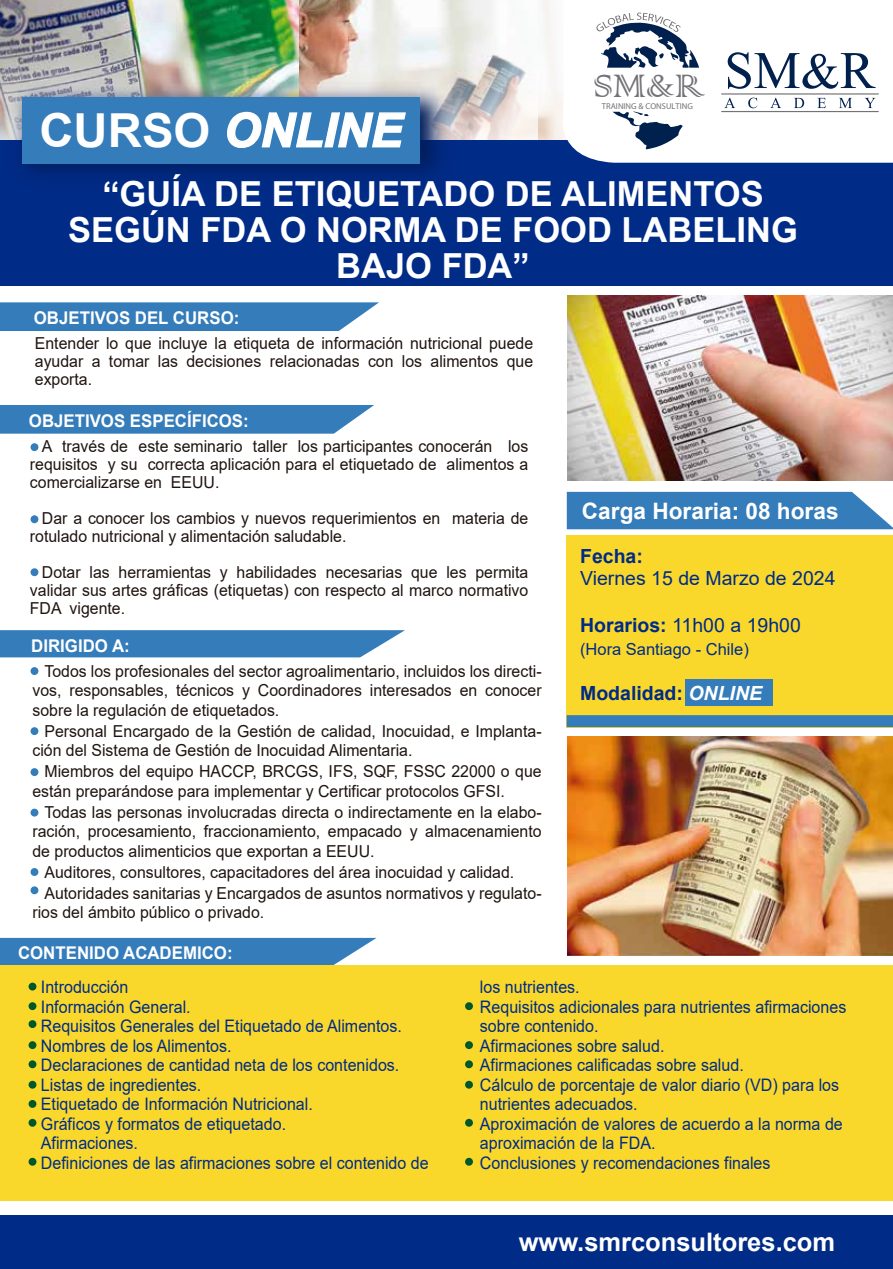
<style>
.page{position:relative;width:893px;height:1269px;background:#fff}
.page>*{position:absolute;margin:0;border:0;box-sizing:border-box;transform-origin:0 0}
.t1{font:52.8px "Times New Roman";color:#00204d}
.t2{font:italic 700 46.95px "Arial";color:#fff}
.t3{font:43.2px "Colonna";color:#737277}
.t4{font:700 34.5px/36px "Arial";color:#fff;text-align:center}
.t5{font:700 25.5px "Arial";color:#fff}
.t6{font:700 22.65px "Arial";color:#fff}
.t7{font:19.5px "Arial";color:#002b86}
.t8{font:700 19.5px "Arial";color:#002b86}
.t9{font:700 17.55px "Arial";color:#fff;scale:.96 1}
.t10{font:17.25px/19.5px "Arial";color:#002b86;scale:.93 1}
.t11{font:16.5px/18px "Arial";color:#1f1410;text-align:justify;scale:.96 1}
.t12{font:16.5px "Arial";color:#002b86}
.t13{font:8.55px "Myriad Pro";color:#737277}
.s1{font-style:normal}
.s2{font-size:50.55px}
.s3{font-weight:700}
.s4{font-style:italic;color:#fff}
</style>
<div class="page">
<img style="left:0;top:0;width:300px;height:41px">
<img style="left:300px;top:0;width:161px;height:41px">
<img style="left:0;top:41px;width:461px;height:6px">
<div style="left:0;top:1215px;width:893px;height:53px;background:#002b86"></div>
<div style="left:0;top:938px;width:376px;height:26px;background:#347cba"></div>
<svg style="left:0;top:630px;width:405px;height:27px;background:#4083be"></svg>
<div style="left:0;top:964px;width:893px;height:236px;background:#fad82b"></div>
<div style="left:0;top:140px;width:893px;height:145px;background:#002b86"></div>
<svg style="left:0;top:302px;width:379px;height:29px;background:#4184be"></svg>
<div style="left:0;top:405px;width:374px;height:28px;background:#347cba"></div>
<div style="left:567px;top:492px;width:326px;height:37px;background:#347cba"></div>
<div style="left:567px;top:535px;width:326px;height:192px;background:#fad82b"></div>
<img style="left:0;top:47px;width:461px;height:128px">
<div style="left:23px;top:97px;width:397px;height:66px;background:#347cba"></div>
<svg style="left:227px;top:111px;width:179px;height:37px"></svg>
<svg style="left:699px;top:97px;width:194px;height:66px"></svg>
<svg style="left:461px;top:0;width:238px;height:163px"></svg>
<svg style="left:724px;top:98px;width:11px;height:10px"></svg>
<svg style="left:748px;top:98px;width:9px;height:10px"></svg>
<svg style="left:770px;top:98px;width:11px;height:10px"></svg>
<svg style="left:794px;top:98px;width:10px;height:10px"></svg>
<svg style="left:817px;top:98px;width:9px;height:10px"></svg>
<svg style="left:839px;top:98px;width:13px;height:10px"></svg>
<svg style="left:865px;top:98px;width:10px;height:10px"></svg>
<hr style="left:721px;top:93px;width:158px;height:2px;background:#737277">
<hr style="left:721px;top:111px;width:158px;height:1px;background:#737277">
<svg style="left:567px;top:715px;width:326px;height:12px;background:#367db7"></svg>
<div style="left:685px;top:679px;width:87px;height:27px;background:#347cba"></div>
<div style="left:31px;top:443px;width:7px;height:8px;background:#347cba;border-radius:50%"></div>
<div style="left:31px;top:515px;width:7px;height:8px;background:#347cba;border-radius:50%"></div>
<div style="left:31px;top:568px;width:7px;height:8px;background:#347cba;border-radius:50%"></div>
<div style="left:31px;top:667px;width:7px;height:8px;background:#347cba;border-radius:50%"></div>
<div style="left:31px;top:727px;width:7px;height:8px;background:#347cba;border-radius:50%"></div>
<div style="left:31px;top:768px;width:7px;height:8px;background:#347cba;border-radius:50%"></div>
<div style="left:31px;top:808px;width:7px;height:8px;background:#347cba;border-radius:50%"></div>
<div style="left:31px;top:868px;width:7px;height:8px;background:#347cba;border-radius:50%"></div>
<div style="left:31px;top:886px;width:7px;height:8px;background:#347cba;border-radius:50%"></div>
<div style="left:29px;top:982px;width:7px;height:8px;background:#005729;border-radius:50%"></div>
<div style="left:29px;top:1002px;width:7px;height:8px;background:#005729;border-radius:50%"></div>
<div style="left:29px;top:1020px;width:7px;height:8px;background:#005729;border-radius:50%"></div>
<div style="left:29px;top:1041px;width:7px;height:8px;background:#005729;border-radius:50%"></div>
<div style="left:29px;top:1060px;width:7px;height:8px;background:#005729;border-radius:50%"></div>
<div style="left:29px;top:1080px;width:7px;height:8px;background:#005729;border-radius:50%"></div>
<div style="left:29px;top:1100px;width:7px;height:7px;background:#005729;border-radius:50%"></div>
<div style="left:29px;top:1118px;width:7px;height:8px;background:#005729;border-radius:50%"></div>
<div style="left:29px;top:1157px;width:7px;height:8px;background:#005729;border-radius:50%"></div>
<div style="left:465px;top:1002px;width:8px;height:8px;background:#005729;border-radius:50%"></div>
<div style="left:465px;top:1041px;width:8px;height:8px;background:#005729;border-radius:50%"></div>
<div style="left:465px;top:1060px;width:8px;height:8px;background:#005729;border-radius:50%"></div>
<div style="left:465px;top:1080px;width:8px;height:8px;background:#005729;border-radius:50%"></div>
<div style="left:465px;top:1118px;width:8px;height:8px;background:#005729;border-radius:50%"></div>
<div style="left:465px;top:1157px;width:8px;height:8px;background:#005729;border-radius:50%"></div>
<img style="left:567px;top:736px;width:326px;height:220px">
<img style="left:567px;top:295px;width:326px;height:186px">
<h2 class="t2" style="left:39px;top:99px;width:364px"><span class="s1">CURSO</span> ONLINE</h2>
<h3 class="t3" style="left:594px;top:57px;width:112px">SM&amp;R</h3>
<p class="t13" style="left:602px;top:101px;width:93px">TRAINING &amp; CONSULTING</p>
<h1 class="t1" style="left:724px;top:33px;width:152px">SM<span class="s2">&amp;</span>R</h1>
<h3 class="t4" style="left:68px;top:176px;width:731px">“GUÍA DE ETIQUETADO DE ALIMENTOS<br>SEGÚN FDA O NORMA DE FOOD LABELING<br>BAJO FDA”</h3>
<p class="t9" style="left:34px;top:306px;width:216px">OBJETIVOS DEL CURSO:</p>
<p class="t11" style="left:35px;top:334px;width:521px">Entender lo que incluye la etiqueta de información nutricional puede ayudar a tomar las decisiones relacionadas con los alimentos que exporta.</p>
<p class="t9" style="left:29px;top:408px;width:231px">OBJETIVOS ESPECÍFICOS:</p>
<p class="t11" style="left:30px;top:437px;width:521px;text-indent:12px">A través de este seminario taller los participantes conocerán los requisitos y su correcta aplicación para el etiquetado de alimentos a comercializarse en EEUU.</p>
<p class="t11" style="left:30px;top:509px;width:521px;text-indent:12px">Dar a conocer los cambios y nuevos requerimientos en materia de rotulado nutricional y alimentación saludable.</p>
<p class="t11" style="left:30px;top:563px;width:521px;text-indent:12px">Dotar las herramientas y habilidades necesarias que les permita validar sus artes gráficas (etiquetas) con respecto al marco normativo FDA vigente.</p>
<p class="t9" style="left:31px;top:633px;width:104px">DIRIGIDO A:</p>
<p class="t11" style="left:32px;top:661px;width:532px;line-height:19.5px;text-indent:12px">Todos los profesionales del sector agroalimentario, incluidos los directi&shy;vos, responsables, técnicos y Coordinadores interesados en conocer sobre la regulación de etiquetados.</p>
<p class="t11" style="left:32px;top:721px;width:532px;line-height:19.5px;text-indent:12px">Personal Encargado de la Gestión de calidad, Inocuidad, e Implanta&shy;ción del Sistema de Gestión de Inocuidad Alimentaria.</p>
<p class="t11" style="left:32px;top:761px;width:532px;line-height:19.5px;text-indent:12px">Miembros del equipo HACCP, BRCGS, IFS, SQF, FSSC 22000 o que están preparándose para implementar y Certificar protocolos GFSI.</p>
<p class="t11" style="left:32px;top:802px;width:532px;line-height:19.5px;text-indent:12px">Todas las personas involucradas directa o indirectamente en la elabo&shy;ración, procesamiento, fraccionamiento, empacado y almacenamiento de productos alimenticios que exportan a EEUU.</p>
<p class="t11" style="left:44px;top:861px;width:519px;line-height:21px">Auditores, consultores, capacitadores del área inocuidad y calidad.<br>Autoridades sanitarias y Encargados de asuntos normativos y regulato-</p>
<p class="t11" style="left:32px;top:903px;width:243px">rios del ámbito público o privado.</p>
<p class="t9" style="left:18px;top:940px;width:225px">CONTENIDO ACADEMICO:</p>
<h3 class="t6" style="left:582px;top:495px;width:258px">Carga Horaria: 08 horas</h3>
<p class="t8" style="left:580px;top:542px;width:64px">Fecha:</p>
<p class="t7" style="left:580px;top:565px;width:257px">Viernes 15 de Marzo de 2024</p>
<p class="t7" style="left:580px;top:612px;width:222px"><span class="s3">Horarios:</span> 11h00 a 19h00</p>
<p class="t12" style="left:580px;top:637px;width:170px">(Hora Santiago - Chile)</p>
<p class="t8" style="left:580px;top:679px;width:184px">Modalidad: <span class="s4">ONLINE</span></p>
<p class="t10" style="left:41px;top:977px;width:419px">Introducción<br>Información General.<br>Requisitos Generales del Etiquetado de Alimentos.<br>Nombres de los Alimentos.<br>Declaraciones de cantidad neta de los contenidos.<br>Listas de ingredientes.<br>Etiquetado de Información Nutricional.<br>Gráficos y formatos de etiquetado.<br>Afirmaciones.<br>Definiciones de las afirmaciones sobre el contenido de</p>
<p class="t10" style="left:480px;top:977px;width:396px">los nutrientes.<br>Requisitos adicionales para nutrientes afirmaciones sobre contenido.<br>Afirmaciones sobre salud.<br>Afirmaciones calificadas sobre salud.<br>Cálculo de porcentaje de valor diario (VD) para los nutrientes adecuados.<br>Aproximación de valores de acuerdo a la norma de aproximación de la FDA.<br>Conclusiones y recomendaciones finales</p>
<h3 class="t5" style="left:519px;top:1224px;width:318px">www.smrconsultores.com</h3>
</div>
